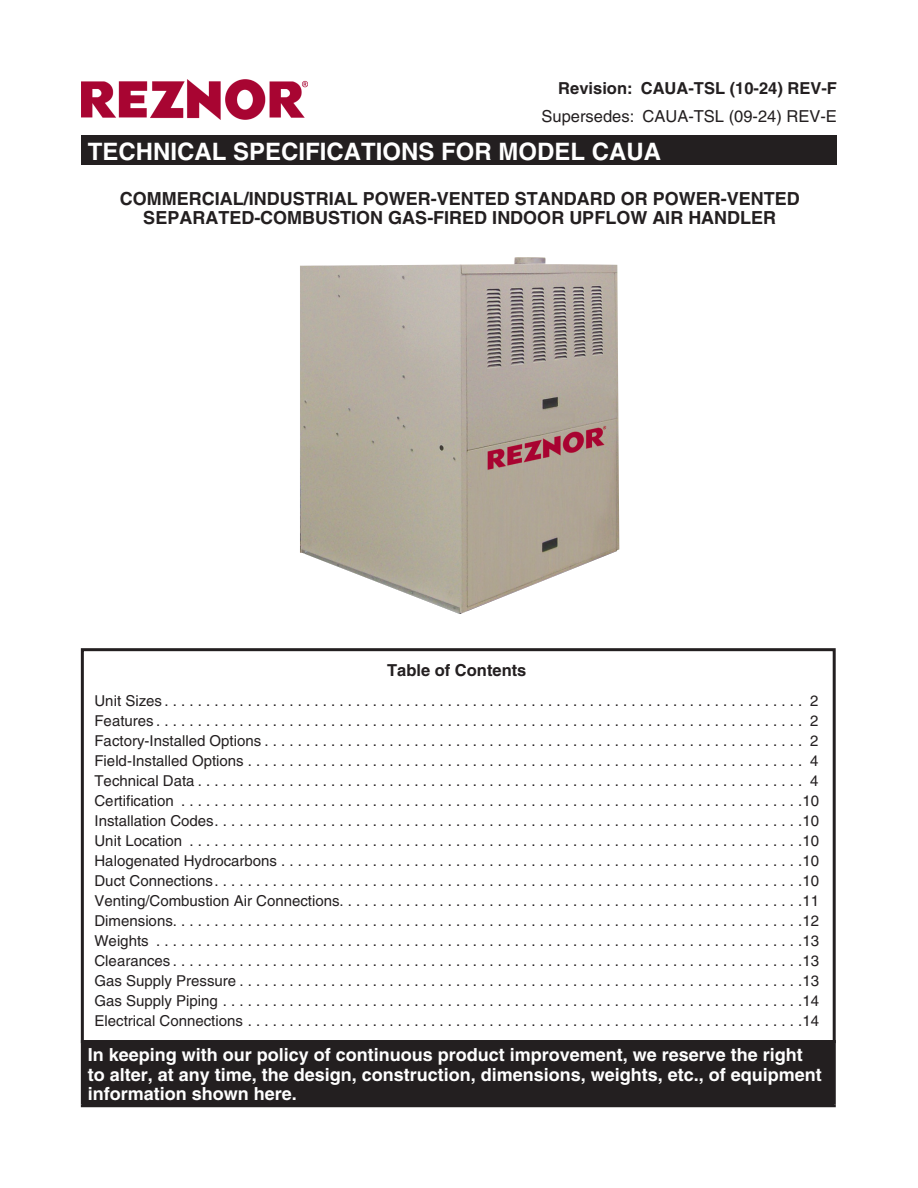
<style>
.page{position:relative;width:918px;height:1188px;background:#fff}
.page>*{position:absolute;margin:0;border:0;box-sizing:border-box;transform-origin:0 0}
.t1{font:700 24px "Helvetica";color:#fff}
.In_keeping_with_our_policy{font:700 18px/19.5px "Helvetica";color:#fff}
.APPLICATION{font:700 18px/19.5px "Helvetica";color:#231f20;text-align:center}
.Table_of_Contents{font:700 16.5px "Helvetica";color:#231f20}
.t2{font:16.5px "Helvetica";color:#231f20}
.t3{font:15px "Helvetica";color:#231f20}
</style>
<div class="page">
<div style="left:82px;top:136px;width:754px;height:28px;background:#231f20"></div>
<hr style="left:81px;top:135px;width:756px;height:3px;background:#231f20">
<hr style="left:81px;top:138px;width:3px;height:24px;background:#231f20">
<hr style="left:834px;top:138px;width:3px;height:24px;background:#231f20">
<hr style="left:81px;top:162px;width:756px;height:3px;background:#231f20">
<img style="left:81px;top:80px;width:227px;height:40px">
<div style="left:82px;top:1042px;width:752px;height:64px;background:#231f20"></div>
<hr style="left:81px;top:1043px;width:3px;height:61px;background:#231f20">
<hr style="left:833px;top:1043px;width:3px;height:61px;background:#231f20">
<hr style="left:81px;top:1104px;width:755px;height:3px;background:#231f20">
<div style="left:81px;top:648px;width:755px;height:395px;border:3px solid #231f20"></div>
<img style="left:300px;top:257px;width:319px;height:357px">
<p class="Table_of_Contents" style="left:558px;top:79px;width:280px">Revision: CAUA-TSL (10-24) REV-F</p>
<p class="t2" style="left:542px;top:107px;width:297px">Supersedes: CAUA-TSL (09-24) REV-E</p>
<p class="t1" style="left:88px;top:137px;width:575px">TECHNICAL SPECIFICATIONS FOR MODEL CAUA</p>
<p class="APPLICATION" style="left:120px;top:188px;width:681px">COMMERCIAL/INDUSTRIAL POWER-VENTED STANDARD OR POWER-VENTED<br>SEPARATED-COMBUSTION GAS-FIRED INDOOR UPFLOW AIR HANDLER</p>
<p class="Table_of_Contents" style="left:387px;top:660px;width:141px">Table of Contents</p>
<p class="t3" style="left:94px;top:692px;width:725px">Unit Sizes . . . . . . . . . . . . . . . . . . . . . . . . . . . . . . . . . . . . . . . . . . . . . . . . . . . . . . . . . . . . . . . . . . . . . . . . . . . . . 2</p>
<p class="t3" style="left:94px;top:712px;width:725px">Features . . . . . . . . . . . . . . . . . . . . . . . . . . . . . . . . . . . . . . . . . . . . . . . . . . . . . . . . . . . . . . . . . . . . . . . . . . . . . . 2</p>
<p class="t3" style="left:94px;top:732px;width:725px">Factory-Installed Options . . . . . . . . . . . . . . . . . . . . . . . . . . . . . . . . . . . . . . . . . . . . . . . . . . . . . . . . . . . . . . . . . 2</p>
<p class="t3" style="left:94px;top:752px;width:725px">Field-Installed Options . . . . . . . . . . . . . . . . . . . . . . . . . . . . . . . . . . . . . . . . . . . . . . . . . . . . . . . . . . . . . . . . . . . 4</p>
<p class="t3" style="left:94px;top:772px;width:725px">Technical Data . . . . . . . . . . . . . . . . . . . . . . . . . . . . . . . . . . . . . . . . . . . . . . . . . . . . . . . . . . . . . . . . . . . . . . . . . 4</p>
<p class="t3" style="left:94px;top:792px;width:726px">Certification . . . . . . . . . . . . . . . . . . . . . . . . . . . . . . . . . . . . . . . . . . . . . . . . . . . . . . . . . . . . . . . . . . . . . . . . . . 10</p>
<p class="t3" style="left:94px;top:812px;width:726px">Installation Codes . . . . . . . . . . . . . . . . . . . . . . . . . . . . . . . . . . . . . . . . . . . . . . . . . . . . . . . . . . . . . . . . . . . . . . 10</p>
<p class="t3" style="left:94px;top:832px;width:726px">Unit Location . . . . . . . . . . . . . . . . . . . . . . . . . . . . . . . . . . . . . . . . . . . . . . . . . . . . . . . . . . . . . . . . . . . . . . . . . 10</p>
<p class="t3" style="left:94px;top:852px;width:726px">Halogenated Hydrocarbons . . . . . . . . . . . . . . . . . . . . . . . . . . . . . . . . . . . . . . . . . . . . . . . . . . . . . . . . . . . . . . 10</p>
<p class="t3" style="left:94px;top:872px;width:726px">Duct Connections . . . . . . . . . . . . . . . . . . . . . . . . . . . . . . . . . . . . . . . . . . . . . . . . . . . . . . . . . . . . . . . . . . . . . . 10</p>
<p class="t3" style="left:94px;top:892px;width:726px">Venting/Combustion Air Connections........................................................11</p>
<p class="t3" style="left:94px;top:912px;width:726px">Dimensions............................................................................12</p>
<p class="t3" style="left:94px;top:932px;width:726px">Weights . . . . . . . . . . . . . . . . . . . . . . . . . . . . . . . . . . . . . . . . . . . . . . . . . . . . . . . . . . . . . . . . . . . . . . . . . . . . . 13</p>
<p class="t3" style="left:94px;top:952px;width:726px">Clearances . . . . . . . . . . . . . . . . . . . . . . . . . . . . . . . . . . . . . . . . . . . . . . . . . . . . . . . . . . . . . . . . . . . . . . . . . . . 13</p>
<p class="t3" style="left:94px;top:972px;width:726px">Gas Supply Pressure . . . . . . . . . . . . . . . . . . . . . . . . . . . . . . . . . . . . . . . . . . . . . . . . . . . . . . . . . . . . . . . . . . . 13</p>
<p class="t3" style="left:94px;top:992px;width:726px">Gas Supply Piping . . . . . . . . . . . . . . . . . . . . . . . . . . . . . . . . . . . . . . . . . . . . . . . . . . . . . . . . . . . . . . . . . . . . . 14</p>
<p class="t3" style="left:94px;top:1012px;width:726px">Electrical Connections . . . . . . . . . . . . . . . . . . . . . . . . . . . . . . . . . . . . . . . . . . . . . . . . . . . . . . . . . . . . . . . . . . 14</p>
<p class="In_keeping_with_our_policy" style="left:88px;top:1045px;width:736px">In keeping with our policy of continuous product improvement, we reserve the right to alter, at any time, the design, construction, dimensions, weights, etc., of equipment information shown here.</p>
</div>
